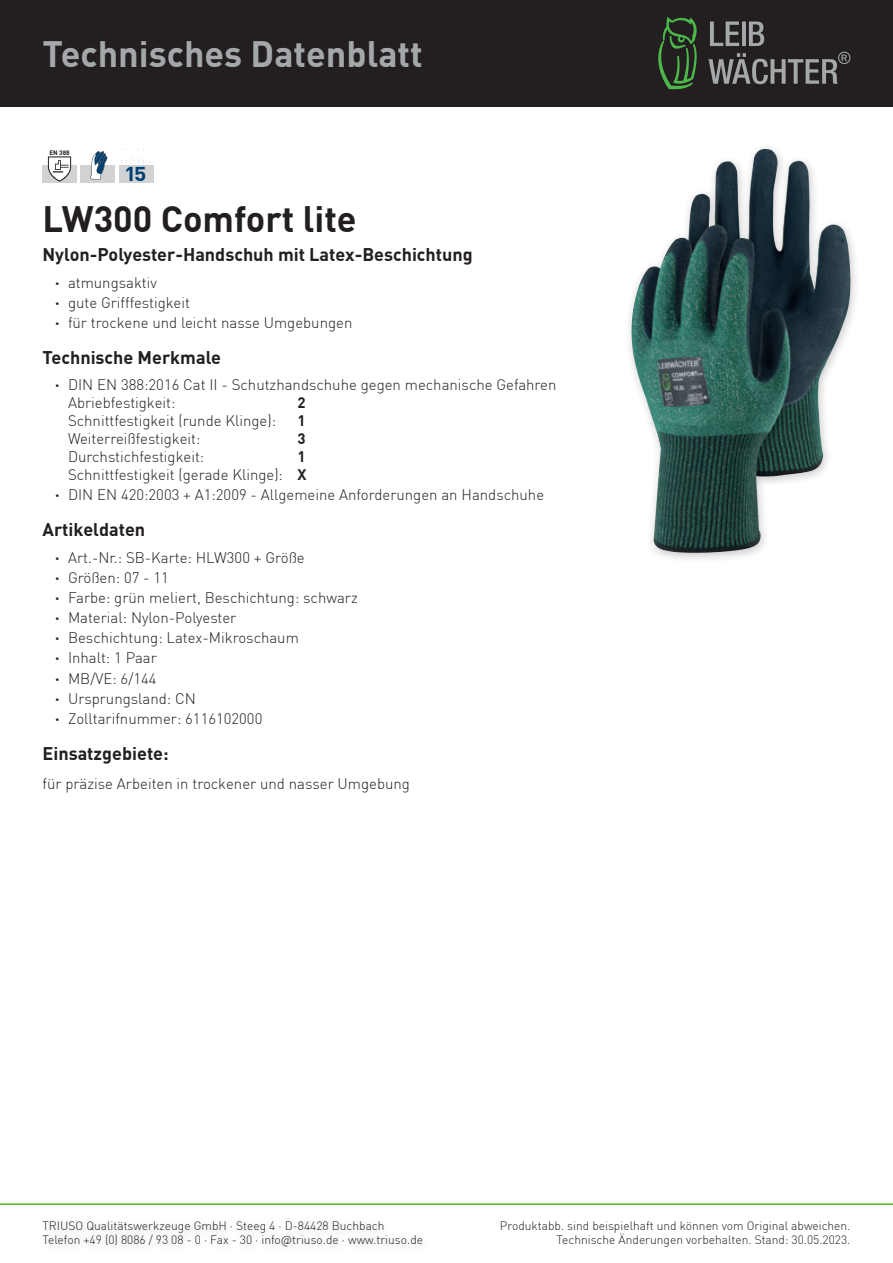
<style>
.page{position:relative;width:893px;height:1263px;background:#fff}
.page>*{position:absolute;margin:0;border:0;box-sizing:border-box;transform-origin:0 0}
.t1{font:700 36px "DIN Pro";color:#a4a8aa}
.t2{font:700 36px "DIN Pro";color:#231f20}
.t3{font:700 19.65px "DIN Pro";color:#004071;scale:1.15 1}
.t4{font:700 18px "DIN Pro";color:#231f20}
.t5{font:300 15px/20.1px "DIN Pro";color:#231f20}
.t6{font:700 15px "DIN Pro";color:#231f20}
.t7{font:300 12px/14.4px "DIN Pro";color:#231f20}
.t8{font:700 6.45px "DIN Pro";color:#231f20}
.s1{font-weight:700}
</style>
<div class="page">
<div style="left:624px;top:141px;width:236px;height:422px;background:#231f20;opacity:.25"></div>
<img style="left:732px;top:149px;width:32px;height:90px">
<div style="left:43px;top:166px;width:34px;height:17px;background:#d1d2d4"></div>
<svg style="left:48px;top:156px;width:23px;height:26px"></svg>
<div style="left:81px;top:166px;width:34px;height:17px;background:#d1d2d4"></div>
<svg style="left:90px;top:151px;width:18px;height:29px"></svg>
<svg style="left:119px;top:149px;width:34px;height:17px"></svg>
<div style="left:119px;top:166px;width:34px;height:17px;background:#d1d2d4"></div>
<div style="left:37px;top:1213px;width:395px;height:43px;background:#fbfbfb"></div>
<div style="left:0;top:0;width:893px;height:106px;background:#231f20"></div>
<svg style="left:658px;top:17px;width:39px;height:72px"></svg>
<svg style="left:709px;top:22px;width:141px;height:62px"></svg>
<hr style="left:0;top:1203px;width:893px;height:2px;background:#4cb849">
<h1 class="t1" style="left:43px;top:30px;width:382px">Technisches Datenblatt</h1>
<p class="t8" style="left:49px;top:148px;width:22px">EN 388</p>
<h2 class="t3" style="left:124px;top:161px;width:21px">15</h2>
<h1 class="t2" style="left:43px;top:195px;width:316px">LW300 Comfort lite</h1>
<p class="t4" style="left:43px;top:243px;width:432px">Nylon-Polyester-Handschuh mit Latex-Beschichtung</p>
<p class="t5" style="left:55px;top:272px;width:299px"><span class="s1">ˁ</span> atmungsaktiv<br><span class="s1">ˁ</span> gute Grifffestigkeit<br><span class="s1">ˁ</span> für trockene und leicht nasse Umgebungen</p>
<p class="t4" style="left:43px;top:345px;width:180px">Technische Merkmale</p>
<p class="t5" style="left:68px;top:376px;width:490px;line-height:18px;text-indent:-13px"><span class="s1">ˁ</span> DIN EN 388:2016 Cat II - Schutzhandschuhe gegen mechanische Gefahren<br>Abriebfestigkeit:</p>
<p class="t6" style="left:298px;top:393px;width:10px">2</p>
<p class="t5" style="left:68px;top:411px;width:210px">Schnittfestigkeit (runde Klinge):</p>
<p class="t6" style="left:298px;top:411px;width:10px">1</p>
<p class="t5" style="left:68px;top:429px;width:134px">Weiterreißfestigkeit:</p>
<p class="t6" style="left:298px;top:429px;width:10px">3</p>
<p class="t5" style="left:68px;top:447px;width:138px">Durchstichfestigkeit:</p>
<p class="t5" style="left:68px;top:448px;width:240px;line-height:18px;text-align:right"><span class="s1">1<br></span>Schnittfestigkeit (gerade Klinge): <span class="s1">X</span></p>
<p class="t5" style="left:55px;top:485px;width:490px"><span class="s1">ˁ</span> DIN EN 420:2003 + A1:2009 - Allgemeine Anforderungen an Handschuhe</p>
<p class="t4" style="left:43px;top:518px;width:104px">Artikeldaten</p>
<p class="t5" style="left:55px;top:547px;width:304px"><span class="s1">ˁ</span> Art.-Nr.: SB-Karte: HLW300 + Größe<br><span class="s1">ˁ</span> Größen: 07 - 11<br><span class="s1">ˁ</span> Farbe: grün meliert, Beschichtung: schwarz <span class="s1">ˁ</span> Material: Nylon-Polyester<br><span class="s1">ˁ</span> Beschichtung: Latex-Mikroschaum<br><span class="s1">ˁ</span> Inhalt: 1 Paar<br><span class="s1">ˁ</span> MB/VE: 6/144<br><span class="s1">ˁ</span> Ursprungsland: CN<br><span class="s1">ˁ</span> Zolltarifnummer: 6116102000</p>
<p class="t4" style="left:43px;top:741px;width:128px">Einsatzgebiete:</p>
<p class="t5" style="left:43px;top:774px;width:369px">für präzise Arbeiten in trockener und nasser Umgebung</p>
<p class="t7" style="left:43px;top:1218px;width:382px">TRIUSO Qualitätswerkzeuge GmbH · Steeg 4 · D-84428 Buchbach<br>Telefon +49 (0) 8086 / 93 08 - 0 · Fax - 30 · info@triuso.de · www.triuso.de</p>
<p class="t7" style="left:500px;top:1218px;width:352px;text-align:right">Produktabb. sind beispielhaft und können vom Original abweichen.<br>Technische Änderungen vorbehalten. Stand: 30.05.2023.</p>
</div>
